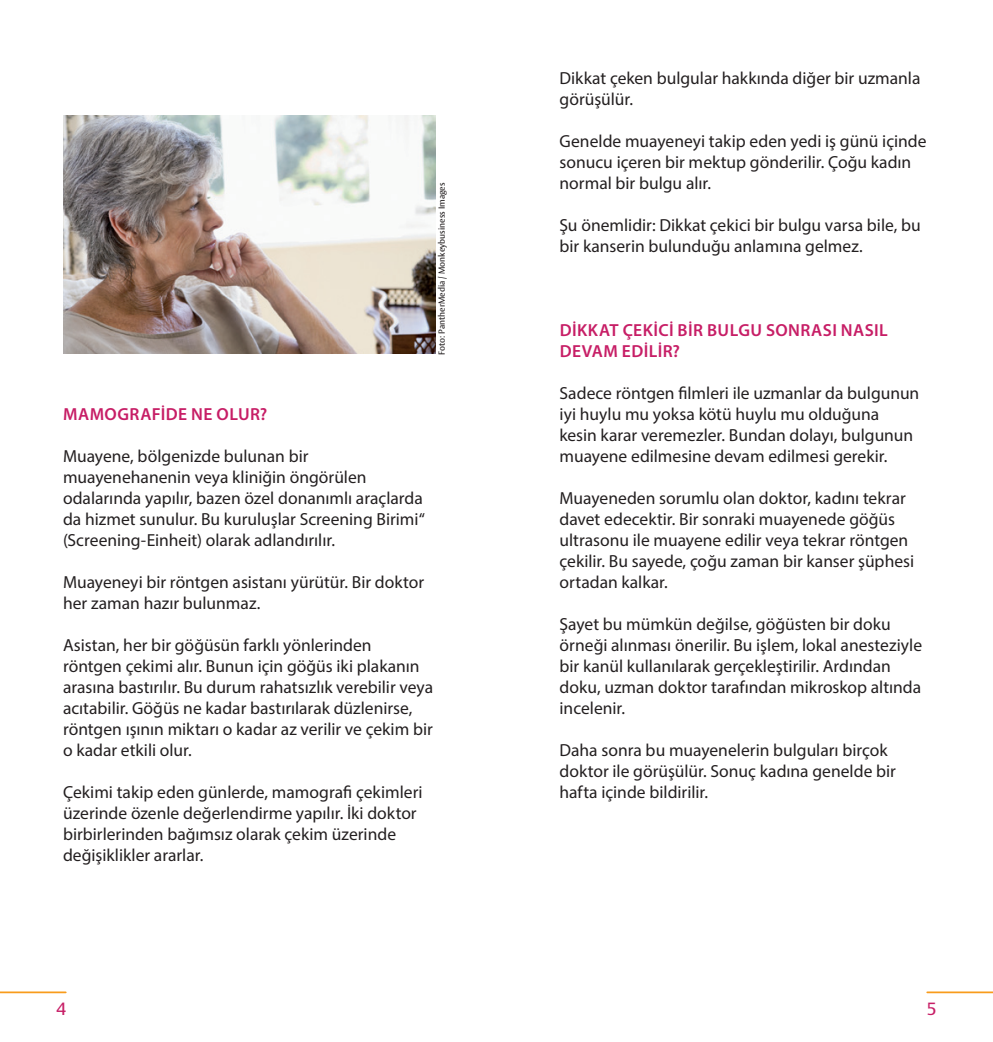
<style>
.page{position:relative;width:993px;height:1042px;background:#fff}
.page>*{position:absolute;margin:0;border:0;box-sizing:border-box;transform-origin:0 0}
.Fliesstext_abst{font:17.5px/21px "Myriad Pro";color:#231f20}
.H4{font:600 17.5px/21px "Myriad Pro";letter-spacing:.025em;color:#c71e66}
.t1{font:500 17.5px "Vesta Pro";color:#c71e66}
.t2{font:500 8.75px "Vesta Pro";letter-spacing:.005em;color:#231f20}
</style>
<div class="page">
<hr style="left:926px;top:991px;width:66px;height:2px;background:#f89c1c">
<hr style="left:0;top:991px;width:66px;height:2px;background:#f89c1c">
<img style="left:63px;top:115px;width:372px;height:239px">
<p class="t2" style="left:436px;top:355px;width:174px;rotate:-90deg">Foto: PantherMedia / Monkeybusiness Images</p>
<p class="H4" style="left:63px;top:403px;width:206px">MAMOGRAFİDE NE OLUR?</p>
<p class="Fliesstext_abst" style="left:63px;top:445px;width:363px">Muayene, bölgenizde bulunan bir muayenehanenin veya kliniğin öngörülen odalarında yapılır, bazen özel donanımlı araçlarda da hizmet sunulur. Bu kuruluşlar Screening Birimi“ (Screening-Einheit) olarak adlandırılır.</p>
<p class="Fliesstext_abst" style="left:63px;top:571px;width:362px">Muayeneyi bir röntgen asistanı yürütür. Bir doktor her zaman hazır bulunmaz.</p>
<p class="Fliesstext_abst" style="left:63px;top:634px;width:371px">Asistan, her bir göğüsün farklı yönlerinden röntgen çekimi alır. Bunun için göğüs iki plakanın arasına bastırılır. Bu durum rahatsızlık verebilir veya acıtabilir. Göğüs ne kadar bastırılarak düzlenirse, röntgen ışının miktarı o kadar az verilir ve çekim bir o kadar etkili olur.</p>
<p class="Fliesstext_abst" style="left:63px;top:781px;width:361px">Çekimi takip eden günlerde, mamografi çekimleri üzerinde özenle değerlendirme yapılır. İki doktor birbirlerinden bağımsız olarak çekim üzerinde değişiklikler ararlar.</p>
<p class="Fliesstext_abst" style="left:559px;top:67px;width:362px">Dikkat çeken bulgular hakkında diğer bir uzmanla görüşülür.</p>
<p class="Fliesstext_abst" style="left:559px;top:130px;width:368px">Genelde muayeneyi takip eden yedi iş günü içinde sonucu içeren bir mektup gönderilir. Çoğu kadın normal bir bulgu alır.</p>
<p class="Fliesstext_abst" style="left:559px;top:214px;width:362px">Şu önemlidir: Dikkat çekici bir bulgu varsa bile, bu bir kanserin bulunduğu anlamına gelmez.</p>
<p class="H4" style="left:559px;top:319px;width:329px">DİKKAT ÇEKİCİ BİR BULGU SONRASI NASIL<br>DEVAM EDİLİR?</p>
<p class="Fliesstext_abst" style="left:559px;top:382px;width:361px">Sadece röntgen filmleri ile uzmanlar da bulgunun iyi huylu mu yoksa kötü huylu mu olduğuna kesin karar veremezler. Bundan dolayı, bulgunun muayene edilmesine devam edilmesi gerekir.</p>
<p class="Fliesstext_abst" style="left:559px;top:487px;width:356px">Muayeneden sorumlu olan doktor, kadını tekrar davet edecektir. Bir sonraki muayenede göğüs ultrasonu ile muayene edilir veya tekrar röntgen çekilir. Bu sayede, çoğu zaman bir kanser şüphesi ortadan kalkar.</p>
<p class="Fliesstext_abst" style="left:559px;top:613px;width:364px">Şayet bu mümkün değilse, göğüsten bir doku örneği alınması önerilir. Bu işlem, lokal anesteziyle bir kanül kullanılarak gerçekleştirilir. Ardından doku, uzman doktor tarafından mikroskop altında incelenir.</p>
<p class="Fliesstext_abst" style="left:559px;top:739px;width:338px">Daha sonra bu muayenelerin bulguları birçok doktor ile görüşülür. Sonuç kadına genelde bir hafta içinde bildirilir.</p>
<p class="t1" style="left:56px;top:997px;width:11px">4</p>
<p class="t1" style="left:926px;top:997px;width:11px">5</p>
</div>
